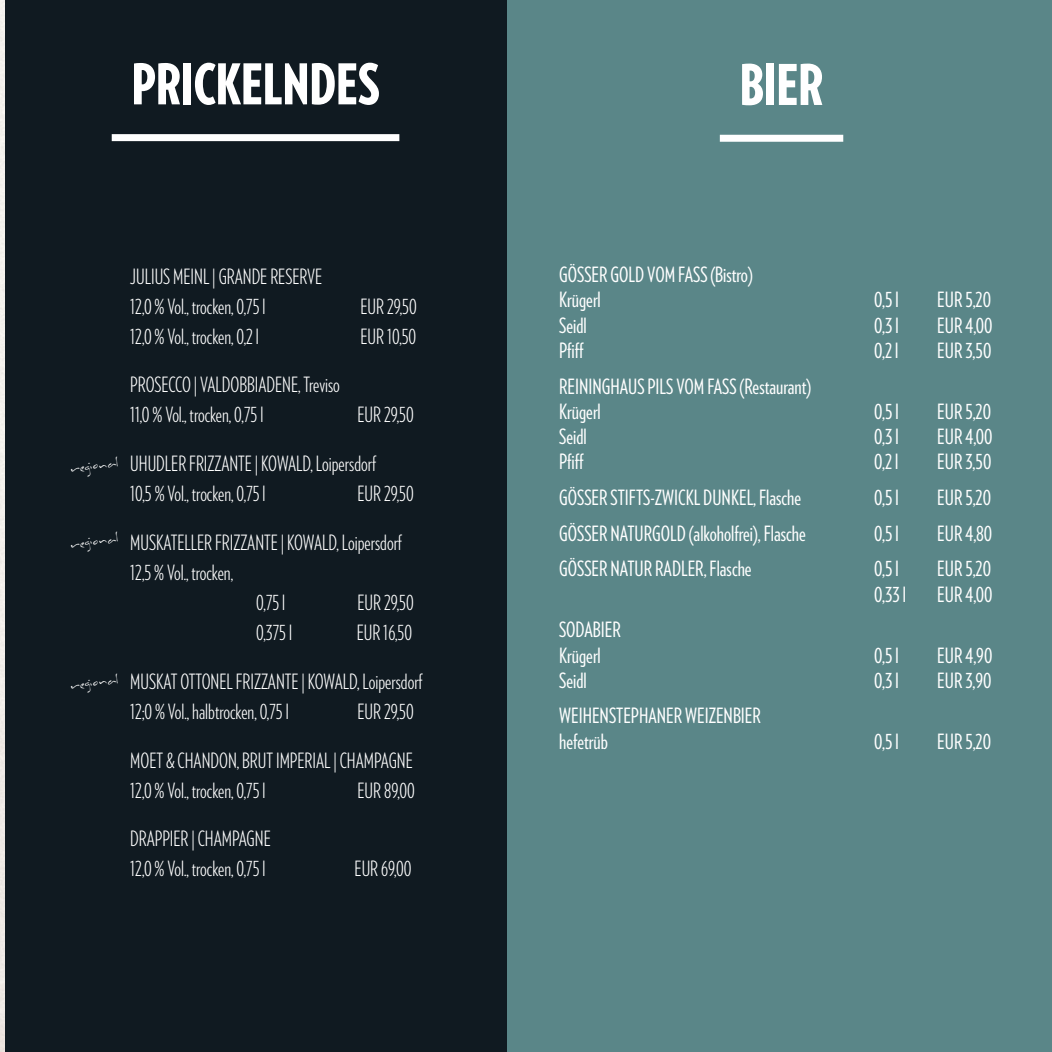
<style>
.page{position:relative;width:1052px;height:1052px;background:#fff}
.page>*{position:absolute;margin:0;border:0;box-sizing:border-box;transform-origin:0 0}
.Absatzformat_3{font:900 56px "Verlag Compressed";color:#fff}
.Copy-Block{font:300 21px "Verlag Compressed";color:#fff}
.t1{font:21px "Verlag Compressed";color:#fff}
.Copy-Block-2{font:14px "Inkburrow";color:#fff}
</style>
<div class="page">
<div style="left:506px;top:0;width:546px;height:1052px;background:#5a8688"></div>
<div style="left:5px;top:0;width:501px;height:1052px;background:#101a21"></div>
<div style="left:720px;top:135px;width:123px;height:7px;background:#fff"></div>
<div style="left:112px;top:134px;width:287px;height:7px;background:#fff"></div>
<h1 class="Absatzformat_3" style="left:132px;top:42px;width:249px">PRICKELNDES</h1>
<p class="Absatzformat_3" style="left:739px;top:43px;width:85px">BIER</p>
<p class="Copy-Block-2" style="left:70px;top:462px;width:50px;rotate:-8deg">regional</p>
<p class="Copy-Block-2" style="left:70px;top:537px;width:50px;rotate:-8deg">regional</p>
<p class="Copy-Block-2" style="left:70px;top:679px;width:50px;rotate:-8deg">regional</p>
<p class="Copy-Block" style="left:130px;top:262px;width:193px">JULIUS MEINL | GRANDE RESERVE</p>
<p class="Copy-Block" style="left:130px;top:293px;width:137px">12,0 % Vol., trocken, 0,75 l</p>
<p class="Copy-Block" style="left:360px;top:293px;width:58px">EUR 29,50</p>
<p class="Copy-Block" style="left:130px;top:323px;width:130px">12,0 % Vol., trocken, 0,2 l</p>
<p class="Copy-Block" style="left:360px;top:323px;width:57px">EUR 10,50</p>
<p class="Copy-Block" style="left:130px;top:371px;width:211px">PROSECCO | VALDOBBIADENE, Treviso</p>
<p class="Copy-Block" style="left:130px;top:401px;width:135px">11,0 % Vol., trocken, 0,75 l</p>
<p class="Copy-Block" style="left:357px;top:401px;width:58px">EUR 29,50</p>
<p class="Copy-Block" style="left:130px;top:450px;width:247px">UHUDLER FRIZZANTE | KOWALD, Loipersdorf</p>
<p class="Copy-Block" style="left:130px;top:480px;width:137px">10,5 % Vol., trocken, 0,75 l</p>
<p class="Copy-Block" style="left:357px;top:480px;width:58px">EUR 29,50</p>
<p class="Copy-Block" style="left:130px;top:529px;width:273px">MUSKATELLER FRIZZANTE | KOWALD, Loipersdorf</p>
<p class="Copy-Block" style="left:130px;top:559px;width:104px">12,5 % Vol., trocken,</p>
<p class="Copy-Block" style="left:256px;top:589px;width:30px">0,75 l</p>
<p class="Copy-Block" style="left:357px;top:589px;width:58px">EUR 29,50</p>
<p class="Copy-Block" style="left:256px;top:619px;width:37px">0,375 l</p>
<p class="Copy-Block" style="left:357px;top:619px;width:57px">EUR 16,50</p>
<p class="Copy-Block" style="left:130px;top:668px;width:294px">MUSKAT OTTONEL FRIZZANTE | KOWALD, Loipersdorf</p>
<p class="Copy-Block" style="left:130px;top:698px;width:160px">12;0 % Vol., halbtrocken, 0,75 l</p>
<p class="Copy-Block" style="left:357px;top:698px;width:58px">EUR 29,50</p>
<p class="Copy-Block" style="left:130px;top:746px;width:284px">MOET &amp; CHANDON, BRUT IMPERIAL | CHAMPAGNE</p>
<p class="Copy-Block" style="left:130px;top:776px;width:137px">12,0 % Vol., trocken, 0,75 l</p>
<p class="Copy-Block" style="left:357px;top:776px;width:59px">EUR 89,00</p>
<p class="Copy-Block" style="left:130px;top:825px;width:142px">DRAPPIER | CHAMPAGNE</p>
<p class="Copy-Block" style="left:130px;top:855px;width:137px">12,0 % Vol., trocken, 0,75 l</p>
<p class="Copy-Block" style="left:354px;top:855px;width:58px">EUR 69,00</p>
<p class="t1" style="left:559px;top:261px;width:195px">GÖSSER GOLD VOM FASS (Bistro)</p>
<p class="t1" style="left:559px;top:286px;width:43px">Krügerl</p>
<p class="t1" style="left:874px;top:286px;width:26px">0,5 l</p>
<p class="t1" style="left:937px;top:286px;width:55px">EUR 5,20</p>
<p class="t1" style="left:559px;top:311px;width:29px">Seidl</p>
<p class="t1" style="left:874px;top:311px;width:26px">0,3 l</p>
<p class="t1" style="left:937px;top:311px;width:57px">EUR 4,00</p>
<p class="t1" style="left:559px;top:336px;width:26px">Pfiff</p>
<p class="t1" style="left:874px;top:336px;width:26px">0,2 l</p>
<p class="t1" style="left:937px;top:336px;width:56px">EUR 3,50</p>
<p class="t1" style="left:559px;top:372px;width:253px">REININGHAUS PILS VOM FASS (Restaurant)</p>
<p class="t1" style="left:559px;top:397px;width:43px">Krügerl</p>
<p class="t1" style="left:874px;top:397px;width:26px">0,5 l</p>
<p class="t1" style="left:937px;top:397px;width:55px">EUR 5,20</p>
<p class="t1" style="left:559px;top:422px;width:29px">Seidl</p>
<p class="t1" style="left:874px;top:422px;width:26px">0,3 l</p>
<p class="t1" style="left:937px;top:422px;width:57px">EUR 4,00</p>
<p class="t1" style="left:559px;top:447px;width:26px">Pfiff</p>
<p class="t1" style="left:874px;top:447px;width:26px">0,2 l</p>
<p class="t1" style="left:937px;top:447px;width:56px">EUR 3,50</p>
<p class="t1" style="left:559px;top:483px;width:243px">GÖSSER STIFTS-ZWICKL DUNKEL, Flasche</p>
<p class="t1" style="left:874px;top:483px;width:26px">0,5 l</p>
<p class="t1" style="left:937px;top:483px;width:55px">EUR 5,20</p>
<p class="t1" style="left:559px;top:519px;width:248px">GÖSSER NATURGOLD (alkoholfrei), Flasche</p>
<p class="t1" style="left:874px;top:519px;width:26px">0,5 l</p>
<p class="t1" style="left:937px;top:519px;width:56px">EUR 4,80</p>
<p class="t1" style="left:559px;top:555px;width:194px">GÖSSER NATUR RADLER, Flasche</p>
<p class="t1" style="left:874px;top:555px;width:26px">0,5 l</p>
<p class="t1" style="left:937px;top:555px;width:55px">EUR 5,20</p>
<p class="t1" style="left:874px;top:580px;width:33px">0,33 l</p>
<p class="t1" style="left:937px;top:580px;width:57px">EUR 4,00</p>
<p class="t1" style="left:559px;top:615px;width:63px">SODABIER</p>
<p class="t1" style="left:559px;top:641px;width:43px">Krügerl</p>
<p class="t1" style="left:874px;top:641px;width:26px">0,5 l</p>
<p class="t1" style="left:937px;top:641px;width:57px">EUR 4,90</p>
<p class="t1" style="left:559px;top:666px;width:29px">Seidl</p>
<p class="t1" style="left:874px;top:666px;width:26px">0,3 l</p>
<p class="t1" style="left:937px;top:666px;width:56px">EUR 3,90</p>
<p class="t1" style="left:559px;top:702px;width:203px">WEIHENSTEPHANER WEIZENBIER</p>
<p class="t1" style="left:559px;top:727px;width:50px">hefetrüb</p>
<p class="t1" style="left:874px;top:727px;width:26px">0,5 l</p>
<p class="t1" style="left:937px;top:727px;width:55px">EUR 5,20</p>
</div>
